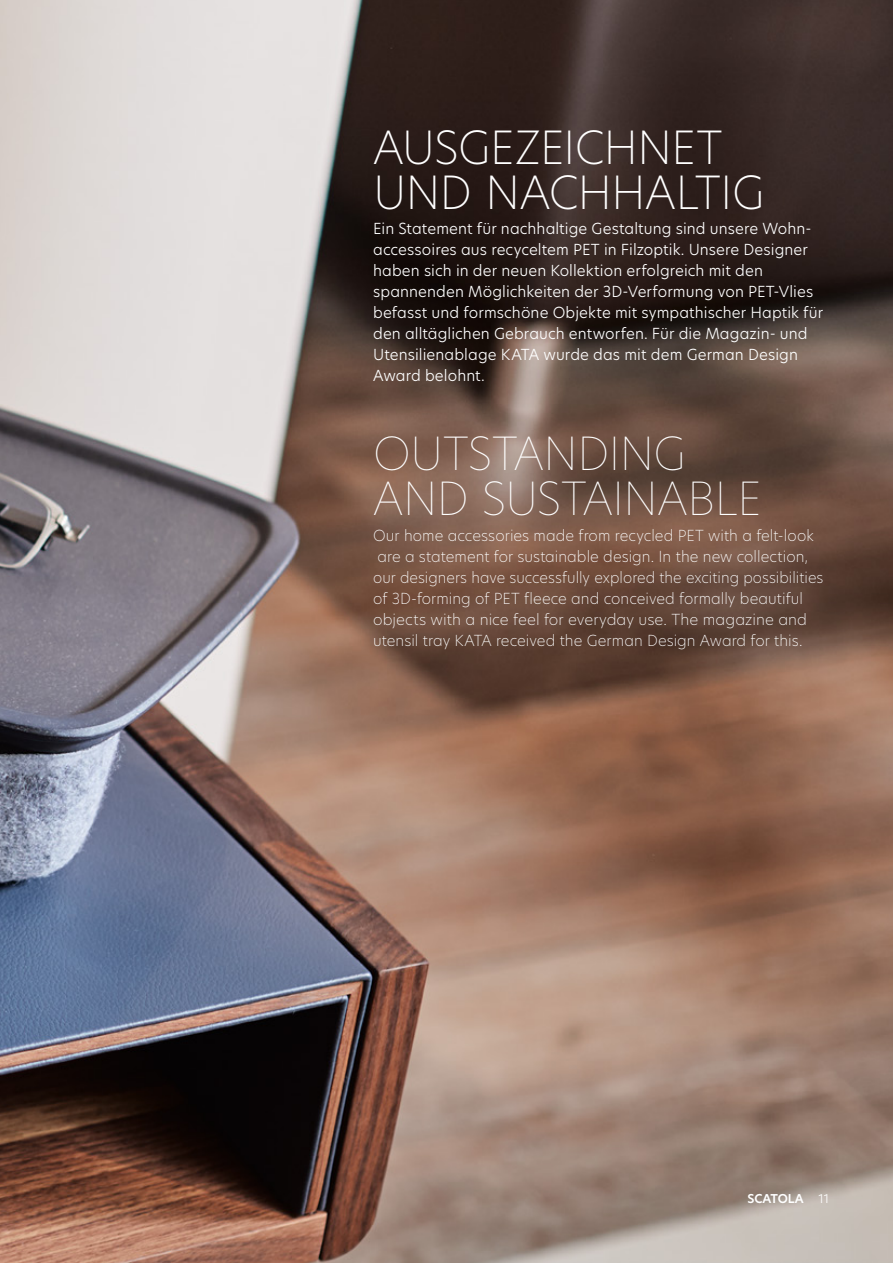
<style>
.page{position:relative;width:893px;height:1263px;background:#fff}
.page>*{position:absolute;margin:0;border:0;box-sizing:border-box;transform-origin:0 0}
.t1{font:200 45px/45px "Hero New";letter-spacing:-.02em;color:#fff}
.t2{font:100 45px/45px "Hero New";letter-spacing:-.015em;color:#fff}
.t3{font:300 15px/21px "Hero New";letter-spacing:.005em;color:#fff}
.t4{font:200 15px/21px "Hero New";letter-spacing:.005em;color:#fff}
.t5{font:600 12px "Hero New";letter-spacing:-.005em;color:#fff}
.t6{font:300 12px "Hero New";color:#fff}
</style>
<div class="page">
<img style="left:0;top:0;width:893px;height:1263px">
<h1 class="t1" style="left:373px;top:123px;width:393px">AUSGEZEICHNET<br>UND NACHHALTIG</h1>
<p class="t3" style="left:373px;top:217px;width:451px">Ein Statement für nachhaltige Gestaltung sind unsere Wohn&shy;accessoires aus recyceltem PET in Filzoptik. Unsere Designer haben sich in der neuen Kollektion erfolgreich mit den spannenden Möglichkeiten der 3D-Verformung von PET-Vlies befasst und formschöne Objekte mit sympathischer Haptik für den alltäglichen Gebrauch entworfen. Für die Magazin- und Utensilienablage KATA wurde das mit dem German Design Award belohnt.</p>
<h1 class="t2" style="left:373px;top:430px;width:390px">OUTSTANDING<br>AND SUSTAINABLE</h1>
<p class="t4" style="left:373px;top:524px;width:452px">Our home accessories made from recycled PET with a felt-look are a statement for sustainable design. In the new collection, our designers have successfully explored the exciting possibilities of 3D-forming of PET fleece and conceived formally beautiful objects with a nice feel for everyday use. The magazine and utensil tray KATA received the German Design Award for this.</p>
<p class="t5" style="left:747px;top:1191px;width:58px">SCATOLA</p>
<p class="t6" style="left:819px;top:1191px;width:12px">11</p>
</div>
